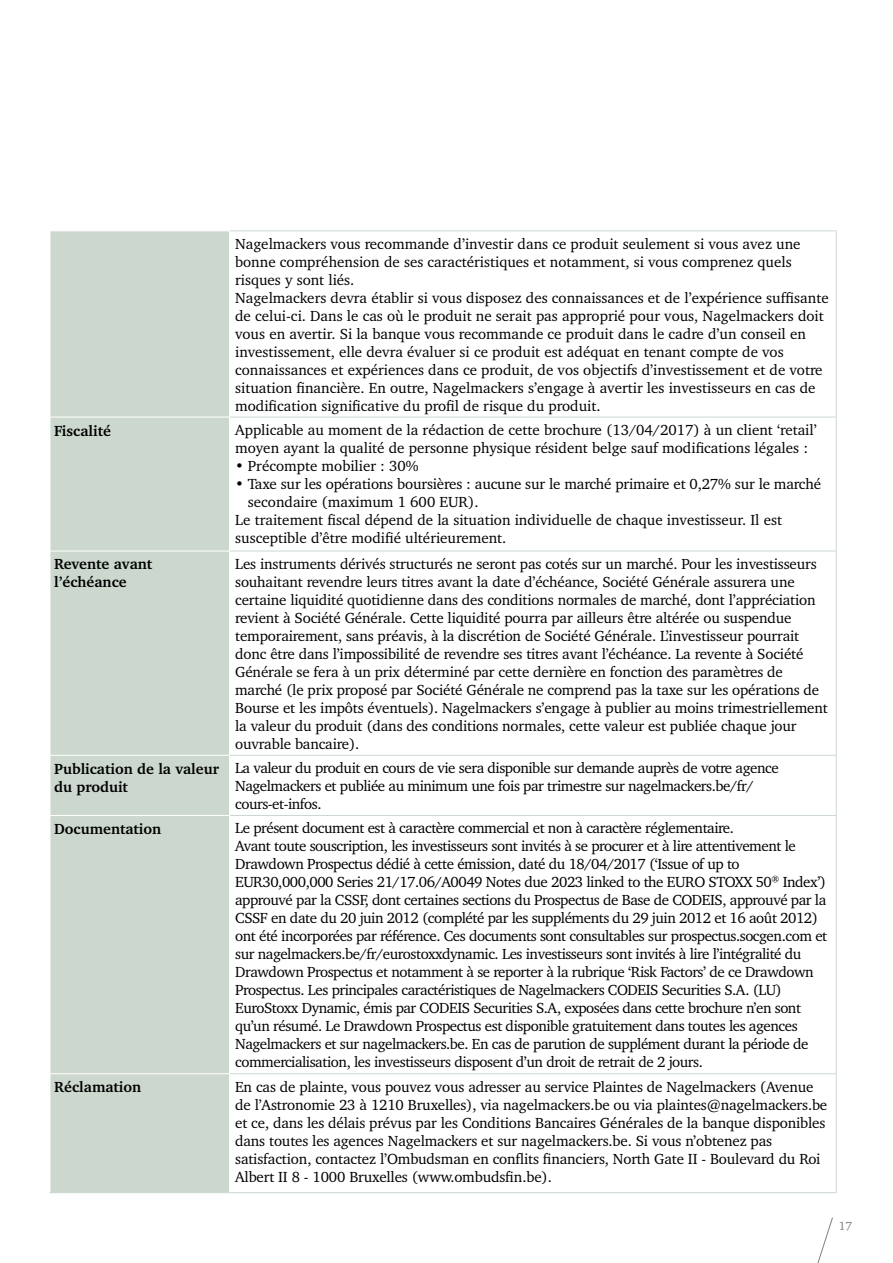
<style>
.page{position:relative;width:893px;height:1263px;background:#fff}
.page>*{position:absolute;margin:0;border:0;box-sizing:border-box;transform-origin:0 0}
.t1{font:15px/18px "Charter IT Cby BT";letter-spacing:-.01em;color:#000}
.t2{font:15px/18px "Charter IT Cby BT";letter-spacing:-.03em;color:#000}
.t3{font:700 15px/18px "Charter IT Cby BT";color:#000}
.t4{font:12px "Charter IT Cby BT";color:#79837c}
</style>
<div class="page">
<div style="left:51px;top:231px;width:178px;height:961px;background:#ccd8ce"></div>
<hr style="left:836px;top:231px;width:1px;height:186px;background:#ccd8ce">
<hr style="left:836px;top:417px;width:1px;height:134px;background:#ccd8ce">
<hr style="left:836px;top:551px;width:1px;height:204px;background:#ccd8ce">
<hr style="left:836px;top:756px;width:1px;height:59px;background:#ccd8ce">
<hr style="left:836px;top:816px;width:1px;height:257px;background:#ccd8ce">
<hr style="left:836px;top:1074px;width:1px;height:118px;background:#ccd8ce">
<hr style="left:230px;top:230px;width:607px;height:1px;background:#ccd8ce">
<hr style="left:230px;top:417px;width:607px;height:1px;background:#ccd8ce">
<hr style="left:230px;top:551px;width:607px;height:1px;background:#ccd8ce">
<hr style="left:230px;top:755px;width:607px;height:1px;background:#ccd8ce">
<hr style="left:230px;top:815px;width:607px;height:1px;background:#ccd8ce">
<hr style="left:230px;top:1073px;width:607px;height:1px;background:#ccd8ce">
<hr style="left:230px;top:1192px;width:607px;height:1px;background:#ccd8ce">
<hr style="left:50px;top:417px;width:180px;height:1px;background:#fff">
<hr style="left:50px;top:551px;width:180px;height:1px;background:#fff">
<hr style="left:50px;top:755px;width:180px;height:1px;background:#fff">
<hr style="left:50px;top:815px;width:180px;height:1px;background:#fff">
<hr style="left:50px;top:1192px;width:180px;height:1px;background:#ccd8ce">
<hr style="left:50px;top:1073px;width:180px;height:1px;background:#fff">
<svg style="left:817px;top:1217px;width:16px;height:46px"></svg>
<p class="t1" style="left:235px;top:234px;width:595px">Nagelmackers vous recommande d’investir dans ce produit seulement si vous avez une bonne compréhension de ses caractéristiques et notamment, si vous comprenez quels risques y sont liés.<br>Nagelmackers devra établir si vous disposez des connaissances et de l’expérience suffisante de celui-ci. Dans le cas où le produit ne serait pas approprié pour vous, Nagelmackers doit vous en avertir. Si la banque vous recommande ce produit dans le cadre d’un conseil en investissement, elle devra évaluer si ce produit est adéquat en tenant compte de vos connaissances et expériences dans ce produit, de vos objectifs d’investissement et de votre situation financière. En outre, Nagelmackers s’engage à avertir les investisseurs en cas de modification significative du profil de risque du produit.</p>
<p class="t3" style="left:54px;top:421px;width:58px">Fiscalité</p>
<p class="t1" style="left:235px;top:420px;width:583px">Applicable au moment de la rédaction de cette brochure (13/04/2017) à un client ‘retail’ moyen ayant la qualité de personne physique résident belge sauf modifications légales :</p>
<p class="t1" style="left:235px;top:456px;width:185px">• Précompte mobilier : 30%</p>
<p class="t1" style="left:235px;top:474px;width:587px">• Taxe sur les opérations boursières : aucune sur le marché primaire et 0,27% sur le marché</p>
<p class="t1" style="left:248px;top:492px;width:232px">secondaire (maximum 1 600 EUR).</p>
<p class="t1" style="left:235px;top:510px;width:548px">Le traitement fiscal dépend de la situation individuelle de chaque investisseur. Il est</p>
<p class="t1" style="left:235px;top:528px;width:273px">susceptible d’être modifié ultérieurement.</p>
<p class="t3" style="left:54px;top:555px;width:100px">Revente avant l’échéance</p>
<p class="t1" style="left:235px;top:554px;width:594px">Les instruments dérivés structurés ne seront pas cotés sur un marché. Pour les investisseurs souhaitant revendre leurs titres avant la date d’échéance, Société Générale assurera une certaine liquidité quotidienne dans des conditions normales de marché, dont l’appréciation revient à Société Générale. Cette liquidité pourra par ailleurs être altérée ou suspendue temporairement, sans préavis, à la discrétion de Société Générale. L’investisseur pourrait donc être dans l’impossibilité de revendre ses titres avant l’échéance. La revente à Société Générale se fera à un prix déterminé par cette dernière en fonction des paramètres de marché (le prix proposé par Société Générale ne comprend pas la taxe sur les opérations de Bourse et les impôts éventuels). Nagelmackers s’engage à publier au moins trimestriellement la valeur du produit (dans des conditions normales, cette valeur est publiée chaque jour ouvrable bancaire).</p>
<p class="t3" style="left:54px;top:759px;width:166px">Publication de la valeur du produit</p>
<p class="t2" style="left:235px;top:759px;width:545px">La valeur du produit en cours de vie sera disponible sur demande auprès de votre agence<br>Nagelmackers et publiée au minimum une fois par trimestre sur nagelmackers.be/fr/ cours-et-infos.</p>
<p class="t3" style="left:54px;top:819px;width:109px">Documentation</p>
<p class="t2" style="left:235px;top:819px;width:594px">Le présent document est à caractère commercial et non à caractère réglementaire.<br>Avant toute souscription, les investisseurs sont invités à se procurer et à lire attentivement le Drawdown Prospectus dédié à cette émission, daté du 18/04/2017 (‘Issue of up to EUR30,000,000 Series 21/17.06/A0049 Notes due 2023 linked to the EURO STOXX 50<sup>®</sup> Index’) approuvé par la CSSF, dont certaines sections du Prospectus de Base de CODEIS, approuvé par la CSSF en date du 20 juin 2012 (complété par les suppléments du 29 juin 2012 et 16 août 2012) ont été incorporées par référence. Ces documents sont consultables sur prospectus.socgen.com et sur nagelmackers.be/fr/eurostoxxdynamic. Les investisseurs sont invités à lire l’intégralité du Drawdown Prospectus et notamment à se reporter à la rubrique ‘Risk Factors’ de ce Drawdown Prospectus. Les principales caractéristiques de Nagelmackers CODEIS Securities S.A. (LU)<br>EuroStoxx Dynamic, émis par CODEIS Securities S.A, exposées dans cette brochure n’en sont qu’un résumé. Le Drawdown Prospectus est disponible gratuitement dans toutes les agences Nagelmackers et sur nagelmackers.be. En cas de parution de supplément durant la période de commercialisation, les investisseurs disposent d’un droit de retrait de 2 jours.</p>
<p class="t3" style="left:54px;top:1078px;width:88px">Réclamation</p>
<p class="t1" style="left:235px;top:1077px;width:594px">En cas de plainte, vous pouvez vous adresser au service Plaintes de Nagelmackers (Avenue de l’Astronomie 23 à 1210 Bruxelles), via nagelmackers.be ou via plaintes@nagelmackers.be et ce, dans les délais prévus par les Conditions Bancaires Générales de la banque disponibles dans toutes les agences Nagelmackers et sur nagelmackers.be. Si vous n’obtenez pas satisfaction, contactez l’Ombudsman en conflits financiers, North Gate II - Boulevard du Roi Albert II 8 - 1000 Bruxelles (www.ombudsfin.be).</p>
<p class="t4" style="left:839px;top:1218px;width:15px">17</p>
</div>
